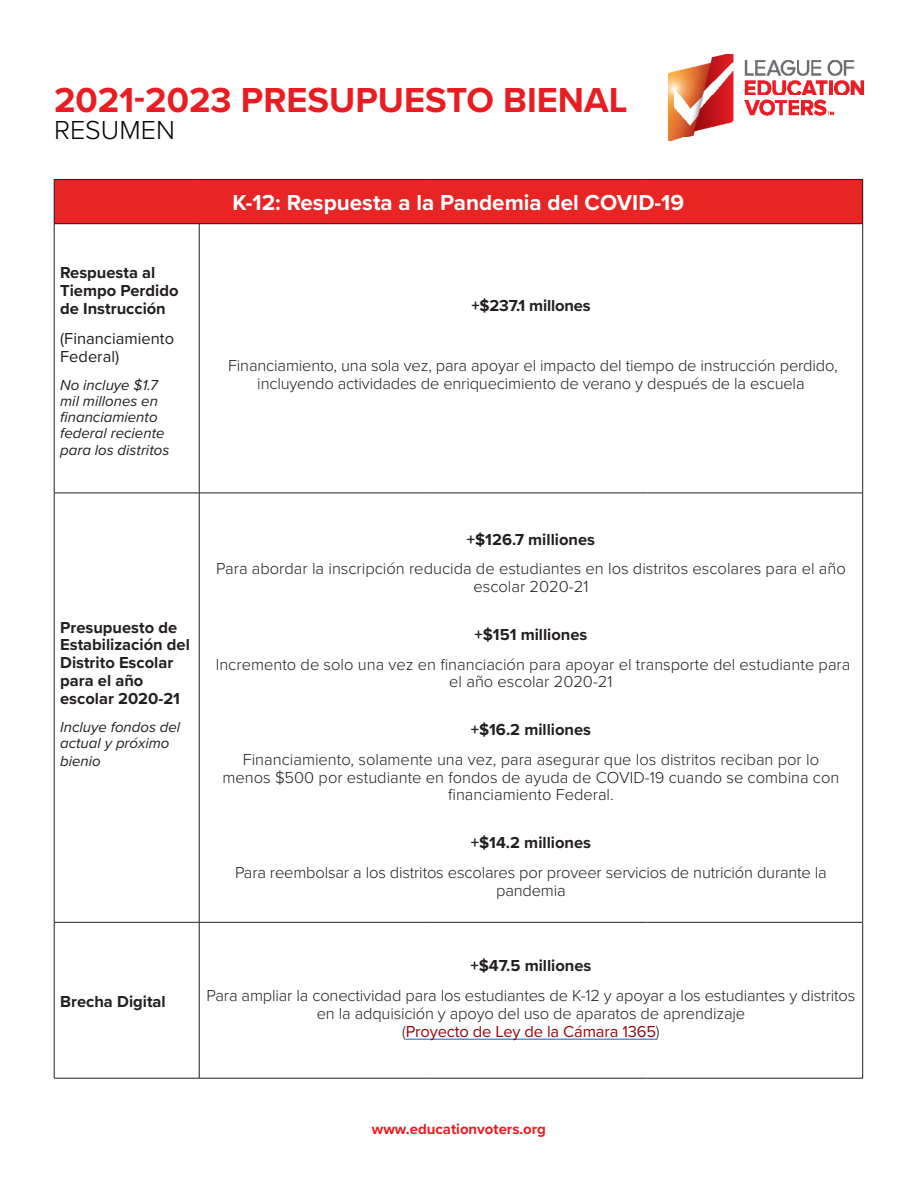
<style>
.page{position:relative;width:918px;height:1188px;background:#fff}
.page>*{position:absolute;margin:0;border:0;box-sizing:border-box;transform-origin:0 0}
.t1{font:700 36px "Proxima Nova";color:#e91c22}
.t2{font:300 27px "Proxima Nova";color:#000}
.t3{font:700 22.5px "Proxima Nova";color:#fff}
.t4{font:300 16.5px/17.9px "Proxima Nova";letter-spacing:-.01em;color:#231f20;text-align:center}
.t5{font:700 16.5px/17.9px "Proxima Nova";color:#231f20}
.t6{font:16.5px/17.9px "Proxima Nova";color:#231f20}
.t7{font:italic 15px/16.2px "Proxima Nova";color:#231f20}
.t8{font:700 15px "Proxima Nova";color:#e91c22}
.s1{font-weight:400;color:#98080c}
</style>
<div class="page">
<img style="left:669px;top:54px;width:195px;height:86px">
<div style="left:54px;top:179px;width:809px;height:45px;background:#e82425"></div>
<hr style="left:54px;top:179px;width:145px;height:1px;background:#231f20">
<hr style="left:54px;top:180px;width:1px;height:44px;background:#231f20">
<hr style="left:199px;top:179px;width:229px;height:1px;background:#231f20">
<hr style="left:428px;top:179px;width:219px;height:1px;background:#231f20">
<hr style="left:647px;top:179px;width:216px;height:1px;background:#231f20">
<hr style="left:862px;top:180px;width:1px;height:44px;background:#231f20">
<hr style="left:54px;top:223px;width:145px;height:1px;background:#231f20">
<hr style="left:54px;top:224px;width:1px;height:269px;background:#231f20">
<hr style="left:199px;top:223px;width:229px;height:1px;background:#231f20">
<hr style="left:199px;top:224px;width:1px;height:269px;background:#231f20">
<hr style="left:428px;top:223px;width:219px;height:1px;background:#231f20">
<hr style="left:647px;top:223px;width:216px;height:1px;background:#231f20">
<hr style="left:862px;top:224px;width:1px;height:269px;background:#231f20">
<hr style="left:54px;top:493px;width:145px;height:1px;background:#231f20">
<hr style="left:54px;top:493px;width:1px;height:429px;background:#231f20">
<hr style="left:199px;top:493px;width:229px;height:1px;background:#231f20">
<hr style="left:199px;top:493px;width:1px;height:429px;background:#231f20">
<hr style="left:428px;top:493px;width:219px;height:1px;background:#231f20">
<hr style="left:647px;top:493px;width:216px;height:1px;background:#231f20">
<hr style="left:862px;top:493px;width:1px;height:429px;background:#231f20">
<hr style="left:54px;top:922px;width:145px;height:1px;background:#231f20">
<hr style="left:54px;top:923px;width:1px;height:155px;background:#231f20">
<hr style="left:199px;top:922px;width:229px;height:1px;background:#231f20">
<hr style="left:199px;top:923px;width:1px;height:155px;background:#231f20">
<hr style="left:428px;top:922px;width:219px;height:1px;background:#231f20">
<hr style="left:647px;top:922px;width:216px;height:1px;background:#231f20">
<hr style="left:862px;top:923px;width:1px;height:155px;background:#231f20">
<hr style="left:54px;top:1078px;width:145px;height:1px;background:#231f20">
<hr style="left:199px;top:1078px;width:229px;height:1px;background:#231f20">
<hr style="left:428px;top:1078px;width:219px;height:1px;background:#231f20">
<hr style="left:647px;top:1078px;width:216px;height:1px;background:#231f20">
<hr style="left:406px;top:1039px;width:250px;height:1px;background:#0563c1">
<p class="t1" style="left:54px;top:74px;width:575px">2021-2023 PRESUPUESTO BIENAL</p>
<p class="t2" style="left:54px;top:110px;width:122px">RESUMEN</p>
<p class="t5" style="left:60px;top:264px;width:120px">Respuesta al<br>Tiempo Perdido de Instrucción</p>
<p class="t6" style="left:60px;top:329px;width:116px">(Financiamiento<br>Federal)</p>
<p class="t7" style="left:60px;top:376px;width:111px">No incluye $1.7 mil millones en financiamiento federal reciente para los distritos</p>
<p class="t3" style="left:233px;top:186px;width:453px">K-12: Respuesta a la Pandemia del COVID-19</p>
<p class="t5" style="left:471px;top:296px;width:121px">+$237.1 millones</p>
<p class="t4" style="left:228px;top:356px;width:611px">Financiamiento, una sola vez, para apoyar el impacto del tiempo de instrucción perdido, incluyendo actividades de enriquecimiento de verano y después de la escuela</p>
<p class="t5" style="left:60px;top:618px;width:131px">Presupuesto de<br>Estabilización del<br>Distrito Escolar para el año escolar 2020-21</p>
<p class="t7" style="left:60px;top:718px;width:122px">Incluye fondos del actual y próximo</p>
<p class="t7" style="left:60px;top:752px;width:42px">bienio</p>
<p class="t5" style="left:467px;top:530px;width:130px">+$126.7 milliones</p>
<p class="t4" style="left:216px;top:559px;width:631px">Para abordar la inscripción reducida de estudiantes en los distritos escolares para el año escolar 2020-21</p>
<p class="t5" style="left:474px;top:625px;width:115px">+$151 milliones</p>
<p class="t4" style="left:216px;top:654px;width:636px">Incremento de solo una vez en financiación para apoyar el transporte del estudiante para el año escolar 2020-21</p>
<p class="t5" style="left:471px;top:720px;width:122px">+$16.2 milliones</p>
<p class="t4" style="left:222px;top:750px;width:618px">Financiamiento, solamente una vez, para asegurar que los distritos reciban por lo menos $500 por estudiante en fondos de ayuda de COVID-19 cuando se combina con financiamiento Federal.</p>
<p class="t5" style="left:471px;top:833px;width:122px">+$14.2 milliones</p>
<p class="t4" style="left:235px;top:863px;width:593px">Para reembolsar a los distritos escolares por proveer servicios de nutrición durante la pandemia</p>
<p class="t5" style="left:60px;top:992px;width:107px">Brecha Digital</p>
<p class="t5" style="left:470px;top:956px;width:122px">+$47.5 milliones</p>
<p class="t4" style="left:207px;top:986px;width:650px">Para ampliar la conectividad para los estudiantes de K-12 y apoyar a los estudiantes y distritos en la adquisición y apoyo del uso de aparatos de aprendizaje<br>(<span class="s1">Proyecto de Ley de la Cámara 1365</span>)</p>
<p class="t8" style="left:372px;top:1118px;width:176px">www.educationvoters.org</p>
</div>
